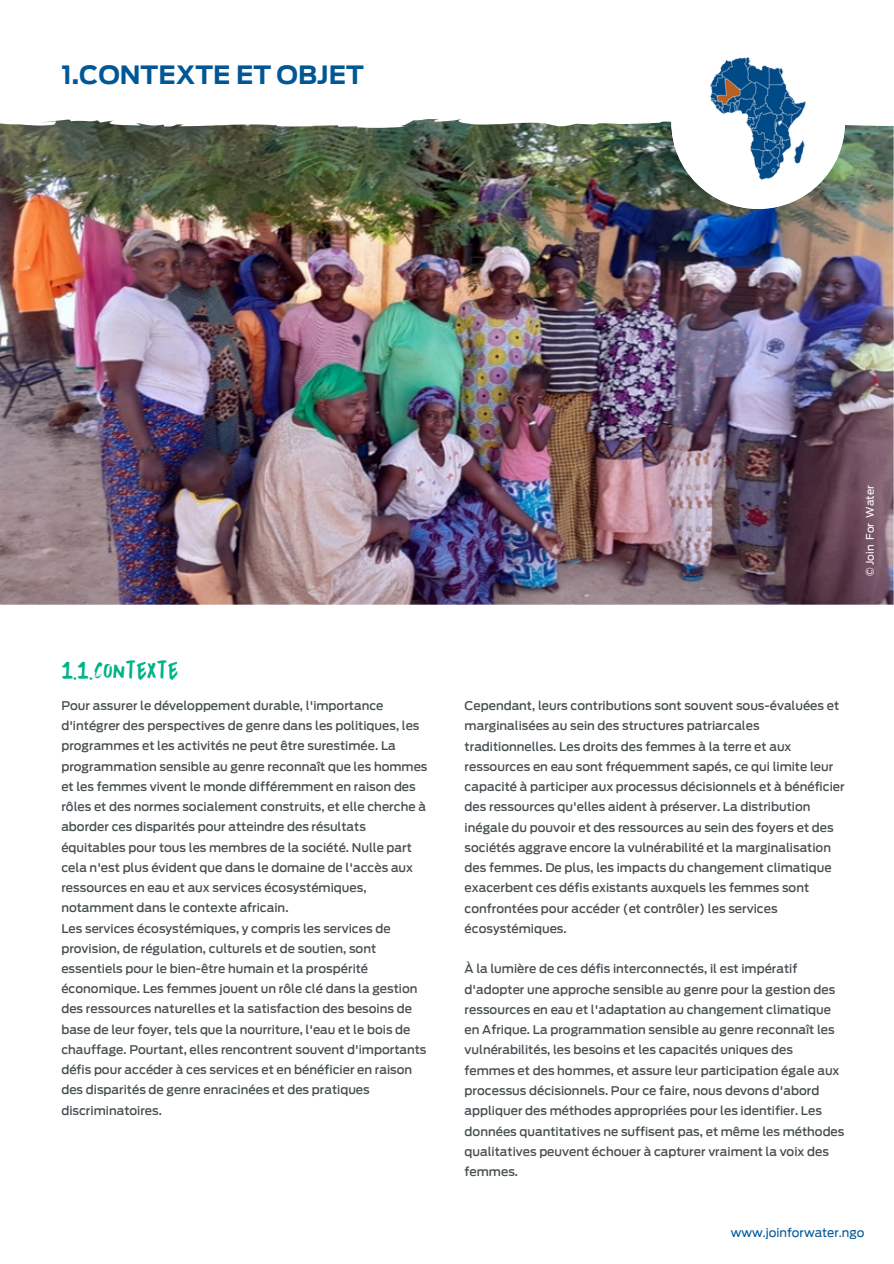
<style>
.page{position:relative;width:894px;height:1264px;background:#fff}
.page>*{position:absolute;margin:0;border:0;box-sizing:border-box;transform-origin:0 0}
.t1{font:700 25.2px "Antenna";color:#005795}
.t2{font:24px "DK Buntaro";color:#00b388}
.t3{font:500 12px/20.2px "Antenna";color:#464d50}
.t4{font:12px "Antenna";color:#005795}
.t5{font:10.5px "Antenna";color:#fff}
</style>
<div class="page">
<img style="left:0;top:119px;width:893px;height:485px">
<svg style="left:671px;top:57px;width:173px;height:152px"></svg>
<img style="left:697px;top:58px;width:121px;height:121px">
<p class="t1" style="left:61px;top:64px;width:304px">1.CONTEXTE ET OBJET</p>
<h3 class="t2" style="left:61px;top:658px;width:118px">1.1.CONTEXTE</h3>
<h2 class="t3" style="left:61px;top:696px;width:367px">Pour assurer le développement durable, l'importance d'intégrer des perspectives de genre dans les politiques, les programmes et les activités ne peut être surestimée. La programmation sensible au genre reconnaît que les hommes et les femmes vivent le monde différemment en raison des rôles et des normes socialement construits, et elle cherche à aborder ces disparités pour atteindre des résultats équitables pour tous les membres de la société. Nulle part cela n'est plus évident que dans le domaine de l'accès aux ressources en eau et aux services écosystémiques, notamment dans le contexte africain.<br>Les services écosystémiques, y compris les services de provision, de régulation, culturels et de soutien, sont essentiels pour le bien-être humain et la prospérité économique. Les femmes jouent un rôle clé dans la gestion des ressources naturelles et la satisfaction des besoins de base de leur foyer, tels que la nourriture, l'eau et le bois de chauffage. Pourtant, elles rencontrent souvent d'importants défis pour accéder à ces services et en bénéficier en raison des disparités de genre enracinées et des pratiques discriminatoires.</h2>
<h3 class="t5" style="left:865px;top:576px;width:92px;rotate:-90deg">© Join For Water</h3>
<h3 class="t3" style="left:464px;top:696px;width:381px">Cependant, leurs contributions sont souvent sous-évaluées et marginalisées au sein des structures patriarcales traditionnelles. Les droits des femmes à la terre et aux ressources en eau sont fréquemment sapés, ce qui limite leur capacité à participer aux processus décisionnels et à bénéficier des ressources qu'elles aident à préserver. La distribution inégale du pouvoir et des ressources au sein des foyers et des sociétés aggrave encore la vulnérabilité et la marginalisation des femmes. De plus, les impacts du changement climatique exacerbent ces défis existants auxquels les femmes sont confrontées pour accéder (et contrôler) les services écosystémiques.</h3>
<h3 class="t3" style="left:464px;top:959px;width:381px">À la lumière de ces défis interconnectés, il est impératif d'adopter une approche sensible au genre pour la gestion des ressources en eau et l'adaptation au changement climatique en Afrique. La programmation sensible au genre reconnaît les vulnérabilités, les besoins et les capacités uniques des femmes et des hommes, et assure leur participation égale aux processus décisionnels. Pour ce faire, nous devons d'abord appliquer des méthodes appropriées pour les identifier. Les données quantitatives ne suffisent pas, et même les méthodes qualitatives peuvent échouer à capturer vraiment la voix des femmes.</h3>
<p class="t4" style="left:730px;top:1227px;width:135px">www.joinforwater.ngo</p>
</div>
